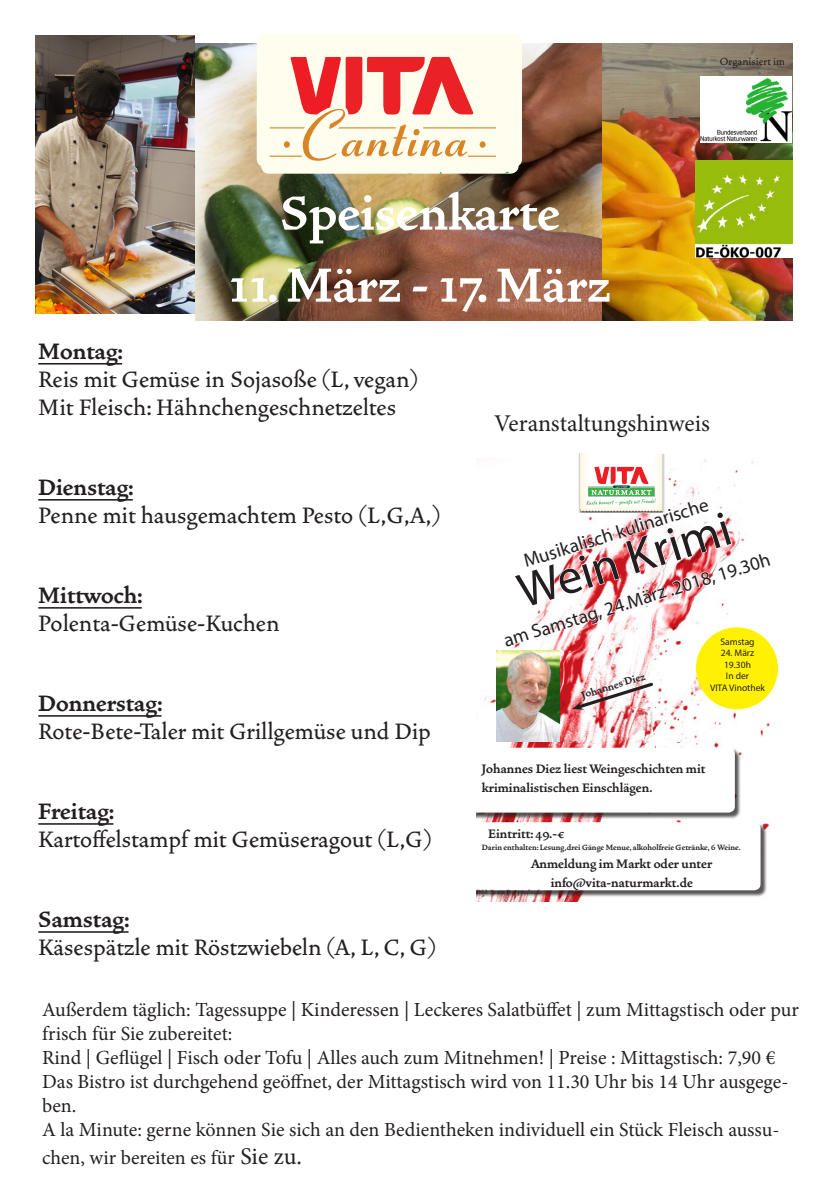
<style>
.page{position:relative;width:840px;height:1191px;background:#fff}
.page>*{position:absolute;margin:0;border:0;box-sizing:border-box;transform-origin:0 0}
.t1{font:700 60px "Vendetta OT";color:#fff}
.t2{font:49px "Myriad Pro";color:#231f20}
.t3{font:500 28px "Vendetta OT";color:#231f20}
.t4{font:700 28px "Vendetta OT";color:#231f20}
.t5{font:24px "Minion Pro";letter-spacing:-.005em;color:#231f20}
.t6{font:20px/24px "Minion Pro";color:#231f20}
.t7{font:19.2px "Myriad Pro";color:#231f20}
.t8{font:700 15.4px/18.6px "Vendetta OT";color:#231f20;text-align:center}
.t9{font:500 12.8px "Vendetta OT";color:#231f20}
.t10{font:700 12.8px "Vendetta OT";color:#231f20}
.t11{font:700 9.6px "Vendetta OT";color:#231f20}
.t12{font:9.6px/11.4px "Myriad Pro";color:#231f20;text-align:center}
.t13{font:6.4px "Minion Pro";color:#231f20}
.s1{font-size:24px}
</style>
<div class="page">
<hr style="left:38px;top:363px;width:84px;height:1px;background:#231f20">
<hr style="left:38px;top:499px;width:95px;height:1px;background:#231f20">
<hr style="left:38px;top:607px;width:104px;height:1px;background:#231f20">
<hr style="left:38px;top:715px;width:123px;height:1px;background:#231f20">
<hr style="left:38px;top:823px;width:75px;height:1px;background:#231f20">
<hr style="left:38px;top:931px;width:90px;height:1px;background:#231f20">
<img style="left:196px;top:43px;width:406px;height:277px">
<div style="left:256px;top:34px;width:265px;height:133px;background:#fffdee;border-radius:8px"></div>
<div style="left:261px;top:53px;width:257px;height:121px;background:#fffdee;border-radius:8px"></div>
<svg style="left:398px;top:173px;width:17px;height:1px"></svg>
<svg style="left:434px;top:172px;width:9px;height:2px"></svg>
<svg style="left:499px;top:172px;width:10px;height:2px"></svg>
<svg style="left:269px;top:57px;width:227px;height:104px"></svg>
<img style="left:35px;top:36px;width:159px;height:277px">
<img style="left:602px;top:43px;width:190px;height:277px">
<img style="left:700px;top:76px;width:91px;height:67px">
<img style="left:695px;top:160px;width:96px;height:97px">
<img style="left:476px;top:460px;width:292px;height:442px">
<div style="left:476px;top:823px;width:290px;height:74px;background:#231f20;opacity:.75"></div>
<svg style="left:476px;top:822px;width:284px;height:68px"></svg>
<img style="left:577px;top:454px;width:3px;height:13px">
<img style="left:580px;top:454px;width:85px;height:13px">
<img style="left:660px;top:454px;width:3px;height:13px">
<svg style="left:503px;top:467px;width:268px;height:180px"></svg>
<div style="left:476px;top:748px;width:265px;height:71px;background:#231f20;opacity:.75"></div>
<svg style="left:476px;top:747px;width:258px;height:65px"></svg>
<svg style="left:571px;top:680px;width:84px;height:31px"></svg>
<div style="left:695px;top:627px;width:82px;height:82px;background:#fff101;border-radius:50%"></div>
<img style="left:496px;top:650px;width:63px;height:91px">
<p class="t9" style="left:719px;top:55px;width:66px">Organisiert im</p>
<p class="t1" style="left:280px;top:184px;width:281px">Speisenkarte</p>
<p class="t1" style="left:229px;top:256px;width:383px">11. März - 17. März</p>
<p class="t4" style="left:38px;top:337px;width:86px">Montag:</p>
<p class="t3" style="left:38px;top:365px;width:381px">Reis mit Gemüse in Sojasoße (L, vegan)</p>
<p class="t3" style="left:38px;top:393px;width:359px">Mit Fleisch: Hähnchengeschnetzeltes</p>
<p class="t5" style="left:493px;top:408px;width:217px">Veranstaltungshinweis</p>
<p class="t4" style="left:38px;top:473px;width:97px">Dienstag:</p>
<p class="t3" style="left:38px;top:501px;width:403px">Penne mit hausgemachtem Pesto (L,G,A,)</p>
<p class="t4" style="left:38px;top:581px;width:106px">Mittwoch:</p>
<p class="t3" style="left:38px;top:609px;width:242px">Polenta-Gemüse-Kuchen</p>
<p class="t4" style="left:38px;top:689px;width:126px">Donnerstag:</p>
<p class="t3" style="left:38px;top:717px;width:393px">Rote-Bete-Taler mit Grillgemüse und Dip</p>
<p class="t4" style="left:38px;top:797px;width:78px">Freitag:</p>
<p class="t3" style="left:38px;top:825px;width:395px">Kartoffelstampf mit Gemüseragout (L,G)</p>
<p class="t4" style="left:38px;top:905px;width:93px">Samstag:</p>
<p class="t3" style="left:38px;top:933px;width:399px">Käsespätzle mit Röstzwiebeln (A, L, C, G)</p>
<p class="t7" style="left:520px;top:549px;width:194px;rotate:-17deg">Musikalisch kulinarische</p>
<p class="t2" style="left:510px;top:563px;width:222px;rotate:-17deg">Wein Krimi</p>
<p class="t7" style="left:500px;top:629px;width:279px;rotate:-17deg">am Samstag, 24.März .2018, 19.30h</p>
<p class="t12" style="left:720px;top:636px;width:36px">Samstag</p>
<p class="t12" style="left:709px;top:647px;width:57px">24. März<br>19.30h<br>In der<br>VITA Vinothek</p>
<p class="t10" style="left:579px;top:689px;width:67px;rotate:-17deg">Johannes Diez</p>
<p class="t8" style="left:481px;top:760px;width:225px;text-align:left">Johannes Diez liest Weingeschichten mit kriminalistischen Einschlägen.</p>
<p class="t8" style="left:488px;top:824px;width:79px">Eintritt: 49.-€</p>
<p class="t11" style="left:481px;top:842px;width:260px">Darin enthalten: Lesung,drei Gänge Menue, alkoholfreie Getränke, 6 Weine.</p>
<p class="t8" style="left:531px;top:854px;width:182px">Anmeldung im Markt oder unter info@vita-naturmarkt.de</p>
<p class="t13" style="left:476px;top:887px;width:67px">Bild: Xenia B. / pixelio.de</p>
<p class="t6" style="left:42px;top:997px;width:757px">Außerdem täglich: Tagessuppe | Kinderessen | Leckeres Salatbüffet | zum Mittagstisch oder pur frisch für Sie zubereitet:</p>
<p class="t6" style="left:42px;top:1045px;width:734px">Rind | Geflügel | Fisch oder Tofu | Alles auch zum Mitnehmen! | Preise : Mittagstisch: 7,90 €</p>
<p class="t6" style="left:42px;top:1069px;width:747px">Das Bistro ist durchgehend geöffnet, der Mittagstisch wird von 11.30 Uhr bis 14 Uhr ausgege&shy;ben.</p>
<p class="t6" style="left:42px;top:1114px;width:738px;line-height:28.8px">A la Minute: gerne können Sie sich an den Bedientheken individuell ein Stück Fleisch aussu&shy;chen, wir bereiten es für <span class="s1">Sie zu.</span></p>
</div>
